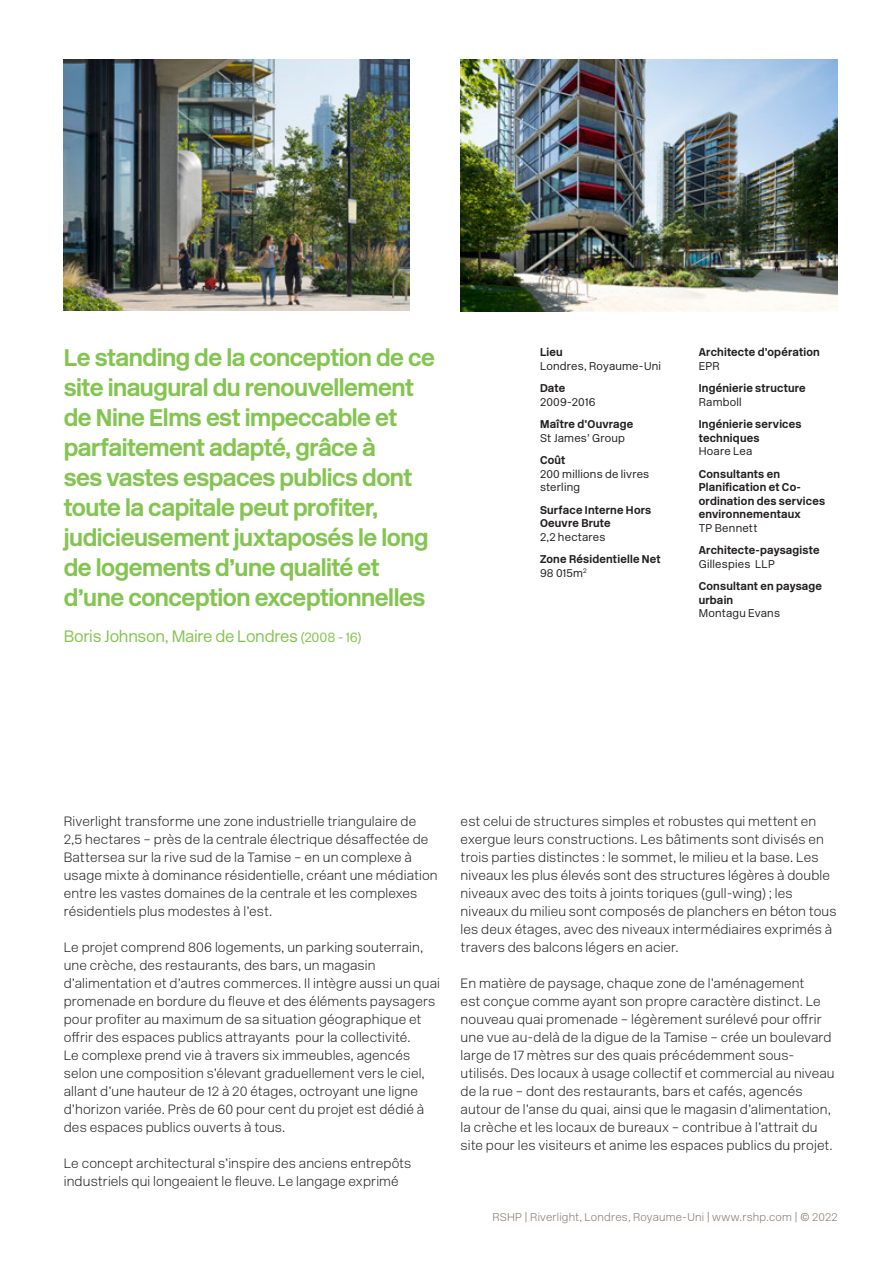
<style>
.page{position:relative;width:893px;height:1263px;background:#fff}
.page>*{position:absolute;margin:0;border:0;box-sizing:border-box;transform-origin:0 0}
.Pullquote{font:700 24px/30px "New Rail Alphabet";letter-spacing:-.02em;color:#84c551}
.Pullquote_Source{font:300 16.5px "New Rail Alphabet";letter-spacing:-.015em;color:#84c551}
.Body{font:13.5px/18px "New Rail Alphabet White";letter-spacing:.01em;color:#231f20}
.Info_Header{font:700 11.25px/13.5px "New Rail Alphabet";letter-spacing:.02em;color:#231f20}
.Info_Body{font:300 11.25px/13.5px "New Rail Alphabet";letter-spacing:.02em;color:#231f20}
.Header-Footer{font:11.25px "New Rail Alphabet White";letter-spacing:.02em;color:#82766a}
.s1{font-size:13.5px}
</style>
<div class="page">
<img style="left:461px;top:60px;width:377px;height:251px">
<img style="left:64px;top:60px;width:345px;height:251px">
<p class="Pullquote" style="left:64px;top:342px;width:373px">Le standing de la conception de ce site inaugural du renouvellement de Nine Elms est impeccable et parfaitement adapté, grâce à<br>ses vastes espaces publics dont toute la capitale peut profiter, judicieusement juxtaposés le long de logements d’une qualité et d’une conception exceptionnelles</p>
<p class="Pullquote_Source" style="left:64px;top:625px;width:299px">Boris Johnson, Maire de Londres <span class="s1">(2008 - 16)</span></p>
<p class="Info_Header" style="left:540px;top:345px;width:24px">Lieu</p>
<p class="Info_Body" style="left:540px;top:359px;width:123px">Londres, Royaume-Uni</p>
<p class="Info_Header" style="left:540px;top:381px;width:27px">Date</p>
<p class="Info_Body" style="left:540px;top:395px;width:57px">2009-2016</p>
<p class="Info_Header" style="left:540px;top:417px;width:95px">Maître d’Ouvrage</p>
<p class="Info_Body" style="left:540px;top:431px;width:86px">St James’ Group</p>
<p class="Info_Header" style="left:540px;top:453px;width:27px">Coût</p>
<p class="Info_Body" style="left:540px;top:467px;width:111px">200 millions de livres sterling</p>
<p class="Info_Header" style="left:540px;top:503px;width:113px">Surface Interne Hors<br>Oeuvre Brute</p>
<p class="Info_Body" style="left:540px;top:530px;width:67px">2,2 hectares</p>
<p class="Info_Header" style="left:540px;top:552px;width:122px">Zone Résidentielle Net</p>
<p class="Info_Body" style="left:540px;top:566px;width:48px">98 015m<sup>2</sup></p>
<p class="Info_Header" style="left:699px;top:345px;width:123px">Architecte d’opération</p>
<p class="Info_Body" style="left:699px;top:359px;width:23px">EPR</p>
<p class="Info_Header" style="left:699px;top:381px;width:108px">Ingénierie structure</p>
<p class="Info_Body" style="left:699px;top:395px;width:45px">Ramboll</p>
<p class="Info_Header" style="left:699px;top:417px;width:104px">Ingénierie services techniques</p>
<p class="Info_Body" style="left:699px;top:444px;width:55px">Hoare Lea</p>
<p class="Info_Header" style="left:699px;top:467px;width:128px">Consultants en<br>Planification et Co&shy;ordination des services environnementaux</p>
<p class="Info_Body" style="left:699px;top:521px;width:60px">TP Bennett</p>
<p class="Info_Header" style="left:699px;top:543px;width:122px">Architecte-paysagiste</p>
<p class="Info_Body" style="left:699px;top:557px;width:78px">Gillespies LLP</p>
<p class="Info_Header" style="left:699px;top:579px;width:125px">Consultant en paysage urbain</p>
<p class="Info_Body" style="left:699px;top:606px;width:83px">Montagu Evans</p>
<p class="Body" style="left:64px;top:812px;width:375px">Riverlight transforme une zone industrielle triangulaire de 2,5 hectares – près de la centrale électrique désaffectée de Battersea sur la rive sud de la Tamise – en un complexe à usage mixte à dominance résidentielle, créant une médiation entre les vastes domaines de la centrale et les complexes résidentiels plus modestes à l’est.</p>
<p class="Body" style="left:64px;top:938px;width:378px">Le projet comprend 806 logements, un parking souterrain, une crèche, des restaurants, des bars, un magasin d’alimentation et d’autres commerces. Il intègre aussi un quai promenade en bordure du fleuve et des éléments paysagers pour profiter au maximum de sa situation géographique et offrir des espaces publics attrayants pour la collectivité.<br>Le complexe prend vie à travers six immeubles, agencés selon une composition s’élevant graduellement vers le ciel, allant d’une hauteur de 12 à 20 étages, octroyant une ligne d’horizon variée. Près de 60 pour cent du projet est dédié à des espaces publics ouverts à tous.</p>
<p class="Body" style="left:64px;top:1154px;width:349px">Le concept architectural s’inspire des anciens entrepôts industriels qui longeaient le fleuve. Le langage exprimé</p>
<p class="Body" style="left:461px;top:812px;width:377px">est celui de structures simples et robustes qui mettent en exergue leurs constructions. Les bâtiments sont divisés en trois parties distinctes : le sommet, le milieu et la base. Les niveaux les plus élevés sont des structures légères à double niveaux avec des toits à joints toriques (gull-wing) ; les niveaux du milieu sont composés de planchers en béton tous les deux étages, avec des niveaux intermédiaires exprimés à travers des balcons légers en acier.</p>
<p class="Body" style="left:461px;top:974px;width:376px">En matière de paysage, chaque zone de l’aménagement<br>est conçue comme ayant son propre caractère distinct. Le nouveau quai promenade – légèrement surélevé pour offrir une vue au-delà de la digue de la Tamise – crée un boulevard large de 17 mètres sur des quais précédemment sous&shy;utilisés. Des locaux à usage collectif et commercial au niveau de la rue – dont des restaurants, bars et cafés, agencés autour de l’anse du quai, ainsi que le magasin d’alimentation, la crèche et les locaux de bureaux – contribue à l’attrait du site pour les visiteurs et anime les espaces publics du projet.</p>
<p class="Header-Footer" style="left:492px;top:1209px;width:347px">RSHP | Riverlight, Londres, Royaume-Uni | www.rshp.com | © 2022</p>
</div>
